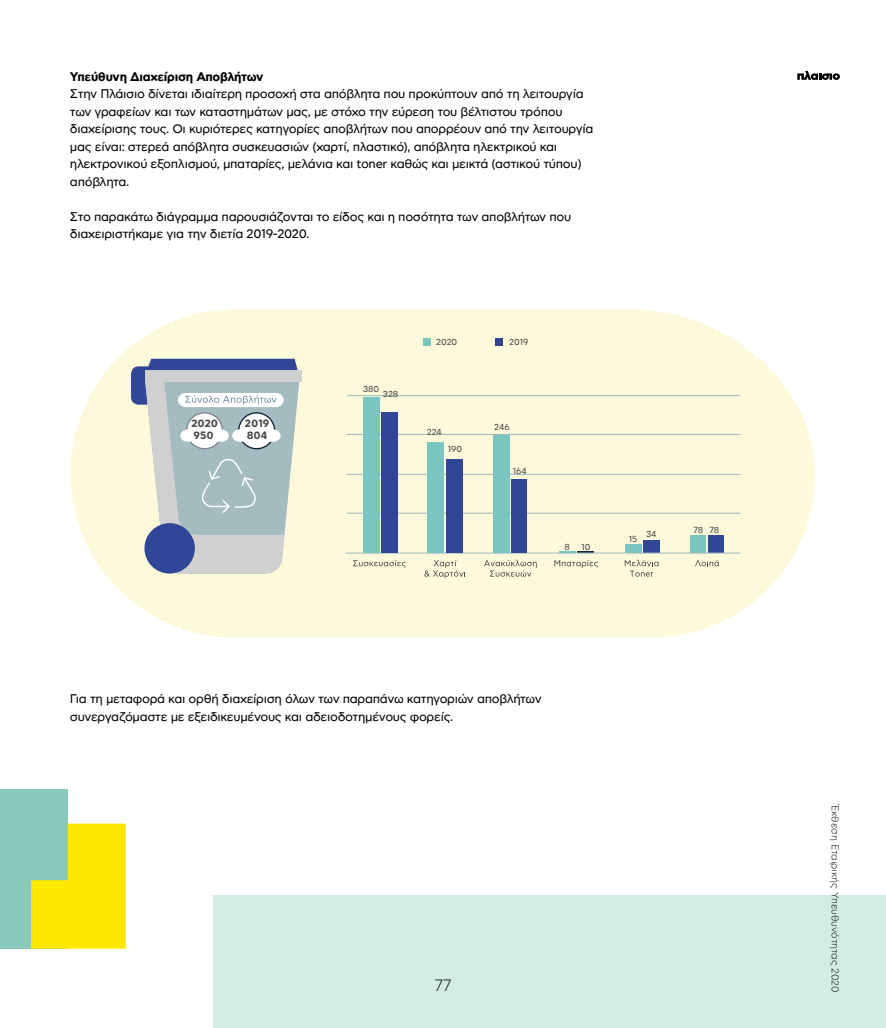
<style>
.page{position:relative;width:886px;height:1028px;background:#fff}
.page>*{position:absolute;margin:0;border:0;box-sizing:border-box;transform-origin:0 0}
.t1{font:300 16.25px "CF Asty Plaisio";color:#000}
.t2{font:12.5px/17.5px "CF Asty Plaisio";letter-spacing:-.025em;color:#000}
.t3{font:700 12.5px "CF Asty Plaisio";letter-spacing:-.025em;color:#000}
.t4{font:700 10.62px "CF Asty Plaisio";color:#4b4a4a}
.t5{font:300 10px "CF Asty Plaisio";color:#000}
.t6{font:8.75px "CF Asty Plaisio";color:#4b4a4a}
</style>
<div class="page">
<div style="left:214px;top:895px;width:672px;height:133px;background:#d2ebe5"></div>
<svg style="left:797px;top:71px;width:43px;height:9px"></svg>
<svg style="left:71px;top:309px;width:744px;height:328px;background:#fcf9df"></svg>
<hr style="left:347px;top:512px;width:393px;height:2px;background:#a4bcc0">
<hr style="left:347px;top:474px;width:393px;height:1px;background:#a4bcc0">
<hr style="left:347px;top:434px;width:393px;height:1px;background:#a4bcc0">
<hr style="left:347px;top:395px;width:393px;height:1px;background:#a4bcc0">
<div style="left:643px;top:539px;width:16px;height:13px;background:#304697"></div>
<div style="left:625px;top:544px;width:16px;height:8px;background:#79c6c0"></div>
<div style="left:691px;top:535px;width:15px;height:17px;background:#79c6c0"></div>
<div style="left:708px;top:535px;width:15px;height:17px;background:#304697"></div>
<svg style="left:625px;top:559px;width:33px;height:17px"></svg>
<svg style="left:695px;top:560px;width:24px;height:6px"></svg>
<div style="left:145px;top:370px;width:156px;height:11px;background:#d0d0d0"></div>
<div style="left:423px;top:338px;width:7px;height:7px;background:#79c6c0"></div>
<div style="left:496px;top:338px;width:7px;height:7px;background:#304697"></div>
<hr style="left:346px;top:552px;width:394px;height:1px;background:#a4bcc0">
<div style="left:363px;top:397px;width:16px;height:155px;background:#79c6c0"></div>
<div style="left:381px;top:412px;width:16px;height:140px;background:#304697"></div>
<div style="left:428px;top:442px;width:16px;height:110px;background:#79c6c0"></div>
<div style="left:493px;top:435px;width:17px;height:117px;background:#79c6c0"></div>
<svg style="left:559px;top:551px;width:34px;height:1px"></svg>
<div style="left:511px;top:479px;width:16px;height:73px;background:#304697"></div>
<div style="left:446px;top:459px;width:16px;height:93px;background:#304697"></div>
<svg style="left:353px;top:560px;width:53px;height:7px"></svg>
<svg style="left:424px;top:560px;width:41px;height:18px"></svg>
<svg style="left:484px;top:559px;width:53px;height:17px"></svg>
<svg style="left:554px;top:560px;width:44px;height:8px"></svg>
<svg style="left:131px;top:359px;width:168px;height:214px;background:#b6c2c8"></svg>
<div style="left:0;top:789px;width:68px;height:159px;background:#87cabb"></div>
<svg style="left:31px;top:823px;width:95px;height:125px"></svg>
<p class="t3" style="left:70px;top:69px;width:195px">Υπεύθυνη Διαχείριση Αποβλήτων</p>
<p class="t2" style="left:70px;top:86px;width:525px">Στην Πλάισιο δίνεται ιδιαίτερη προσοχή στα απόβλητα που προκύπτουν από τη λειτουργία των γραφείων και των καταστημάτων μας, με στόχο την εύρεση του βέλτιστου τρόπου διαχείρισης τους. Οι κυριότερες κατηγορίες αποβλήτων που απορρέουν από την λειτουργία μας είναι: στερεά απόβλητα συσκευασιών (χαρτί, πλαστικό), απόβλητα ηλεκτρικού και ηλεκτρονικού εξοπλισμού, μπαταρίες, μελάνια και toner καθώς και μεικτά (αστικού τύπου) απόβλητα.</p>
<p class="t2" style="left:70px;top:208px;width:503px">Στο παρακάτω διάγραμμα παρουσιάζονται το είδος και η ποσότητα των αποβλήτων που διαχειριστήκαμε για την διετία 2019-2020.</p>
<p class="t4" style="left:191px;top:417px;width:28px">2020</p>
<p class="t4" style="left:245px;top:417px;width:26px">2019</p>
<p class="t4" style="left:193px;top:429px;width:22px">950</p>
<p class="t4" style="left:247px;top:429px;width:22px">804</p>
<p class="t6" style="left:363px;top:384px;width:18px">380</p>
<p class="t6" style="left:383px;top:389px;width:17px">328</p>
<p class="t6" style="left:436px;top:337px;width:23px">2020</p>
<p class="t6" style="left:509px;top:337px;width:21px">2019</p>
<p class="t6" style="left:427px;top:427px;width:17px">224</p>
<p class="t6" style="left:448px;top:444px;width:16px">190</p>
<p class="t6" style="left:494px;top:421px;width:17px">246</p>
<p class="t6" style="left:513px;top:465px;width:16px">164</p>
<p class="t6" style="left:564px;top:541px;width:7px">8</p>
<p class="t6" style="left:581px;top:541px;width:11px">10</p>
<p class="t6" style="left:629px;top:534px;width:10px">15</p>
<p class="t6" style="left:646px;top:529px;width:12px">34</p>
<p class="t6" style="left:693px;top:525px;width:28px">78 78</p>
<p class="t2" style="left:70px;top:690px;width:473px">Για τη μεταφορά και ορθή διαχείριση όλων των παραπάνω κατηγοριών αποβλήτων συνεργαζόμαστε με εξειδικευμένους και αδειοδοτημένους φορείς.</p>
<h1 class="t1" style="left:435px;top:976px;width:18px">77</h1>
<p class="t5" style="left:841px;top:804px;width:189px;rotate:90deg">Έκθεση Εταιρικής Υπευθυνότητας 2020</p>
</div>
